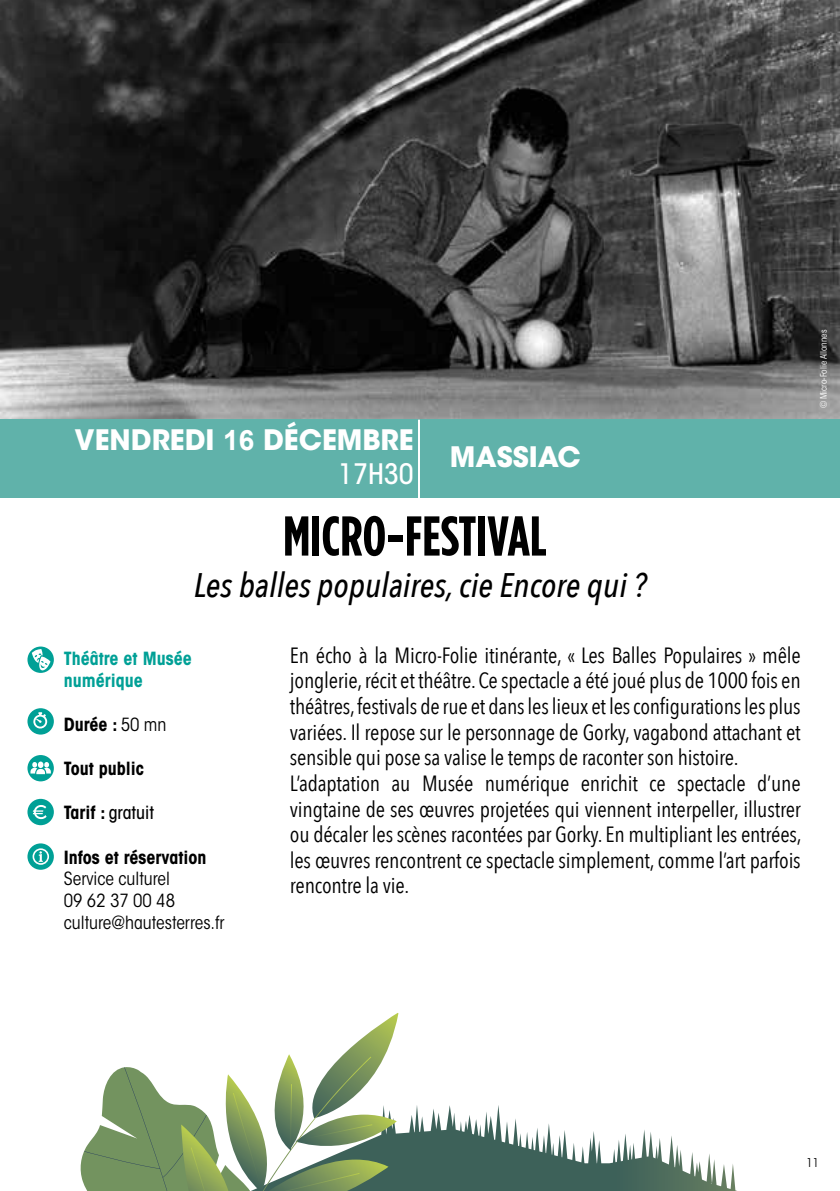
<style>
.page{position:relative;width:840px;height:1191px;background:#fff}
.page>*{position:absolute;margin:0;border:0;box-sizing:border-box;transform-origin:0 0}
.t1{font:700 56px "Gotham Condensed";color:#000}
.t2{font:italic 500 34px "Avenir Next Condensed";color:#000}
.t3{font:700 28px/33.6px "ITC Avant Garde Std";color:#fff;text-align:right}
.t4{font:22px/25.6px "Avenir Next Condensed";letter-spacing:-.01em;color:#000}
.t5{font:condensed 18px/21.6px "ITC Avant Garde Std";color:#000}
.t6{font:700 condensed 18px "ITC Avant Garde Std";color:#000}
.t7{font:700 condensed 18px/21.6px "ITC Avant Garde Std";color:#00a096}
.t8{font:500 condensed 18px "ITC Avant Garde Std";color:#000}
.t9{font:condensed 12px "ITC Avant Garde Std";color:#000}
.t10{font:condensed 9px "ITC Avant Garde Std";color:#fff}
.s1{font-family:"Arial"}
.s2{font-weight:500;font-stretch:condensed}
.s3{font-weight:400}
.s4{font-weight:700}
</style>
<div class="page">
<img style="left:0;top:0;width:839px;height:420px">
<div style="left:0;top:420px;width:839px;height:78px;background:#60b2aa"></div>
<hr style="left:418px;top:420px;width:2px;height:78px;background:#fff">
<svg style="left:27px;top:646px;width:27px;height:27px"></svg>
<div style="left:27px;top:708px;width:27px;height:26px;background:#00a096;border-radius:50%"></div>
<svg style="left:33px;top:712px;width:14px;height:17px"></svg>
<div style="left:27px;top:799px;width:27px;height:26px;background:#00a096;border-radius:50%"></div>
<svg style="left:33px;top:805px;width:14px;height:14px"></svg>
<div style="left:27px;top:843px;width:27px;height:26px;background:#00a096;border-radius:50%"></div>
<svg style="left:32px;top:848px;width:17px;height:17px"></svg>
<div style="left:27px;top:755px;width:27px;height:26px;background:#00a096;border-radius:50%"></div>
<svg style="left:30px;top:761px;width:21px;height:13px"></svg>
<svg style="left:398px;top:1105px;width:339px;height:86px"></svg>
<svg style="left:80px;top:1013px;width:318px;height:178px"></svg>
<svg style="left:32px;top:649px;width:18px;height:21px"></svg>
<p class="t3" style="left:74px;top:423px;width:340px">VENDREDI <span class="s1">16</span> DÉCEMBRE<br><span class="s2">17H30</span></p>
<p class="t3" style="left:449px;top:440px;width:132px">MASSIAC</p>
<h1 class="t1" style="left:283px;top:504px;width:265px">MICRO-FESTIVAL</h1>
<h2 class="t2" style="left:194px;top:564px;width:453px">Les balles populaires, cie Encore qui ?</h2>
<p class="t7" style="left:64px;top:647px;width:129px">Théâtre et Musée numérique</p>
<p class="t6" style="left:64px;top:713px;width:104px">Durée : <span class="s3">50 mn</span></p>
<p class="t6" style="left:64px;top:757px;width:81px">Tout public</p>
<p class="t8" style="left:64px;top:802px;width:92px"><span class="s4">Tarif :</span> gratuit</p>
<p class="t6" style="left:64px;top:845px;width:144px">Infos et réservation</p>
<p class="t5" style="left:64px;top:868px;width:162px">Service culturel<br>09 62 37 00 48 culture@hautesterres.fr</p>
<p class="t4" style="left:290px;top:641px;width:512px">En écho à la Micro-Folie itinérante, « Les Balles Populaires » mêle jonglerie, récit et théâtre. Ce spectacle a été joué plus de 1000 fois en théâtres, festivals de rue et dans les lieux et les configurations les plus variées. Il repose sur le personnage de Gorky, vagabond attachant et sensible qui pose sa valise le temps de raconter son histoire.<br>L’adaptation au Musée numérique enrichit ce spectacle d’une vingtaine de ses œuvres projetées qui viennent interpeller, illustrer ou décaler les scènes racontées par Gorky. En multipliant les entrées, les œuvres rencontrent ce spectacle simplement, comme l’art parfois rencontre la vie.</p>
<p class="t10" style="left:817px;top:408px;width:80px;rotate:-90deg">© Micro-Folie Allonnes</p>
<p class="t9" style="left:806px;top:1155px;width:14px">11</p>
</div>
